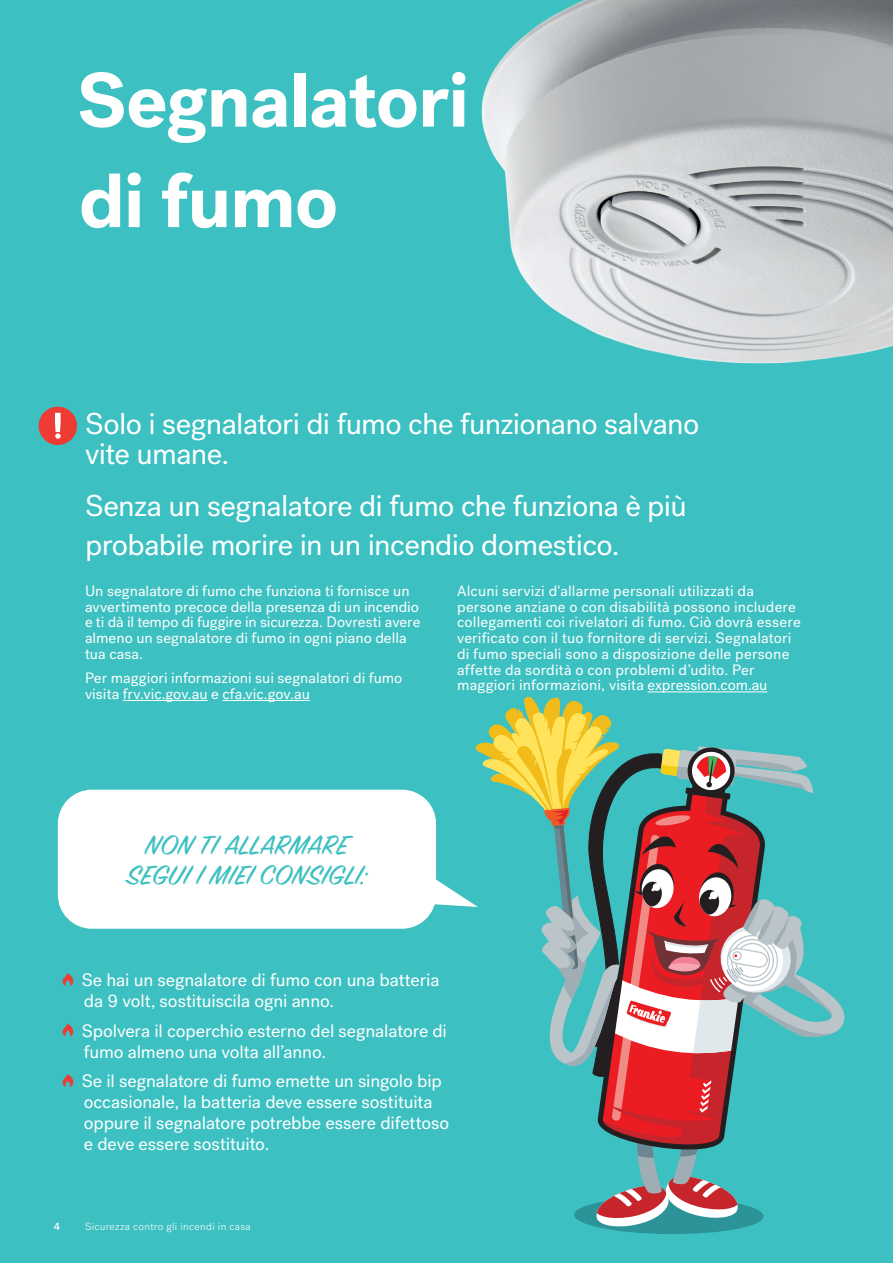
<style>
.page{position:relative;width:893px;height:1263px;background:#3dc0c1}
.page>*{position:absolute;margin:0;border:0;box-sizing:border-box;transform-origin:0 0}
.t1{font:700 76.5px/100.5px "Post Grotesk";letter-spacing:-.015em;color:#fff}
.t2{font:30px/30.8px "Post Grotesk";letter-spacing:-.02em;color:#fff}
.t3{font:30px/30px "Sign Painter House Script";color:#3dc0c1;text-align:center;scale:1.08 1}
.t4{font:18px/21px "Post Grotesk";letter-spacing:-.005em;color:#fff}
.t5{font:15px/15.8px "Post Grotesk";letter-spacing:.005em;color:#fff}
.t6{font:300 10.5px "Post Grotesk";letter-spacing:.03em;color:#fff}
.t7{font:500 10.5px "Post Grotesk";color:#fff}
</style>
<div class="page">
<hr style="left:123px;top:700px;width:85px;height:1px;background:#fff">
<hr style="left:222px;top:700px;width:88px;height:1px;background:#fff">
<hr style="left:648px;top:691px;width:119px;height:1px;background:#fff">
<img style="left:481px;top:0;width:412px;height:364px">
<svg style="left:63px;top:973px;width:10px;height:13px"></svg>
<svg style="left:63px;top:1024px;width:10px;height:13px"></svg>
<svg style="left:63px;top:1074px;width:10px;height:13px"></svg>
<div style="left:58px;top:790px;width:378px;height:139px;background:#fff;border-radius:34px"></div>
<svg style="left:39px;top:407px;width:38px;height:38px"></svg>
<svg style="left:414px;top:692px;width:430px;height:542px"></svg>
<p class="t1" style="left:77px;top:50px;width:394px">Segnalatori di fumo</p>
<p class="t2" style="left:85px;top:408px;width:616px">Solo i segnalatori di fumo che funzionano salvano vite umane.</p>
<p class="t2" style="left:85px;top:487px;width:603px;line-height:38.2px">Senza un segnalatore di fumo che funziona è più probabile morire in un incendio domestico.</p>
<p class="t5" style="left:85px;top:583px;width:337px">Un segnalatore di fumo che funziona ti fornisce un avvertimento precoce della presenza di un incendio e ti dà il tempo di fuggire in sicurezza. Dovresti avere almeno un segnalatore di fumo in ogni piano della tua casa.</p>
<p class="t5" style="left:85px;top:670px;width:319px">Per maggiori informazioni sui segnalatori di fumo visita frv.vic.gov.au e cfa.vic.gov.au</p>
<p class="t5" style="left:457px;top:583px;width:345px">Alcuni servizi d'allarme personali utilizzati da persone anziane o con disabilità possono includere collegamenti coi rivelatori di fumo. Ciò dovrà essere verificato con il tuo fornitore di servizi. Segnalatori di fumo speciali sono a disposizione delle persone affette da sordità o con problemi d’udito. Per maggiori informazioni, visita expression.com.au</p>
<p class="t3" style="left:126px;top:833px;width:225px">NON TI ALLARMARE<br>SEGUI I MIEI CONSIGLI:</p>
<p class="t4" style="left:82px;top:969px;width:359px">Se hai un segnalatore di fumo con una batteria da 9 volt, sostituiscila ogni anno.</p>
<p class="t4" style="left:82px;top:1020px;width:367px">Spolvera il coperchio esterno del segnalatore di fumo almeno una volta all’anno.</p>
<p class="t4" style="left:82px;top:1070px;width:369px">Se il segnalatore di fumo emette un singolo bip occasionale, la batteria deve essere sostituita oppure il segnalatore potrebbe essere difettoso e deve essere sostituito.</p>
<p class="t7" style="left:54px;top:1219px;width:8px">4</p>
<p class="t6" style="left:85px;top:1220px;width:167px">Sicurezza contro gli incendi in casa</p>
</div>
